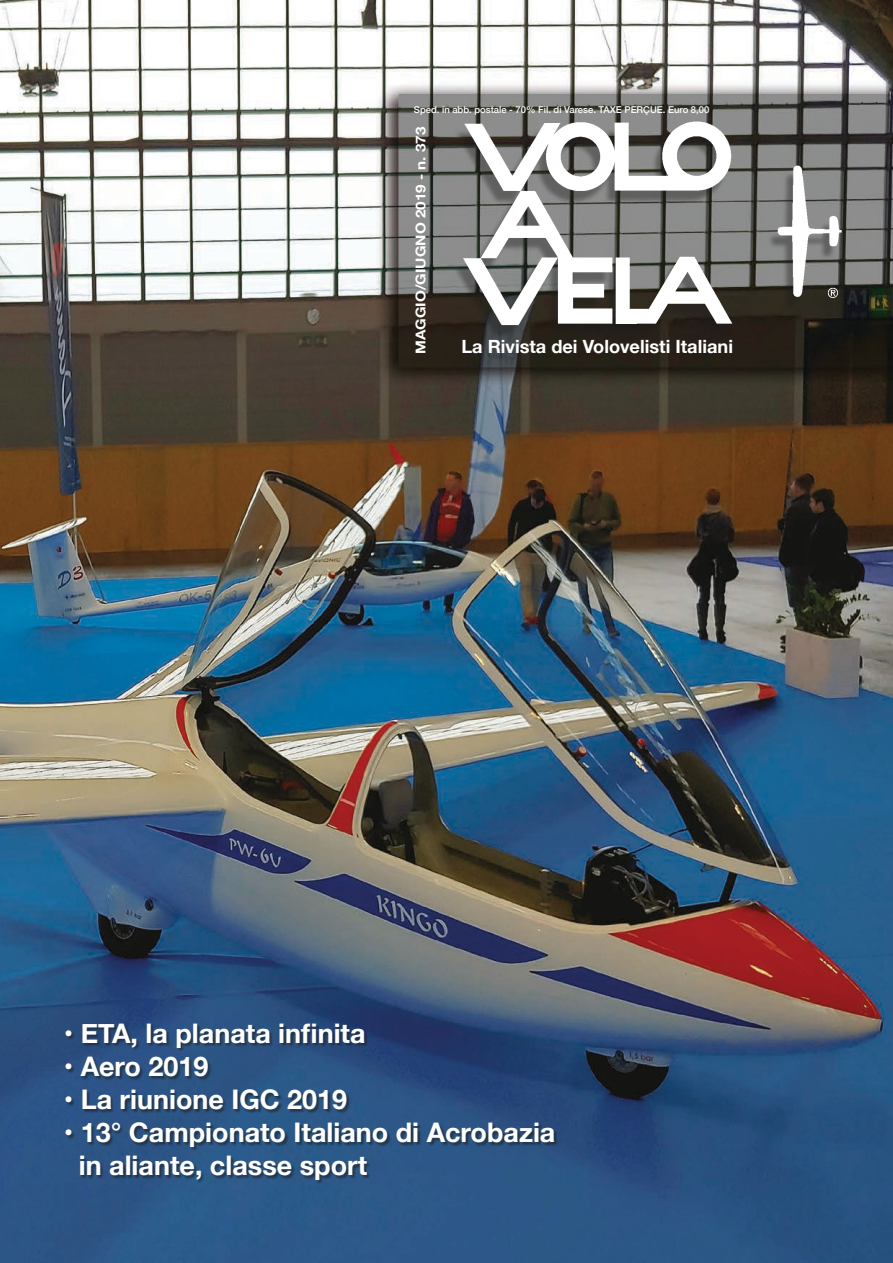
<style>
.page{position:relative;width:893px;height:1263px;background:#fff}
.page>*{position:absolute;margin:0;border:0;box-sizing:border-box;transform-origin:0 0}
.t1{font:700 27px/33px "Helvetica Neue";color:#fff}
.t2{font:700 18.15px "Helvetica Neue";color:#fff}
.t3{font:700 13.5px "Helvetica Neue";color:#fff;scale:1.13 1}
.t4{font:500 9.45px "Helvetica Neue";color:#fff}
</style>
<div class="page">
<img style="left:0;top:0;width:893px;height:1263px">
<img style="left:451px;top:106px;width:404px;height:234px">
<div style="left:66px;top:1024px;width:492px;height:160px;background:#1c1c1b;opacity:.55"></div>
<p class="t4" style="left:414px;top:102px;width:297px">Sped. in abb. postale - 70% Fil. di Varese. TAXE PERÇUE. Euro 8,00</p>
<p class="t3" style="left:410px;top:354px;width:203px;rotate:-90deg">MAGGIO/GIUGNO 2019 - n. 373</p>
<p class="t2" style="left:461px;top:332px;width:273px">La Rivista dei Volovelisti Italiani</p>
<p class="t1" style="left:64px;top:1018px;width:303px">• ETA, la planata infinita</p>
<p class="t1" style="left:64px;top:1051px;width:146px">• Aero 2019</p>
<p class="t1" style="left:64px;top:1084px;width:285px">• La riunione IGC 2019</p>
<p class="t1" style="left:79px;top:1117px;width:478px;text-indent:-15px">• 13° Campionato Italiano di Acrobazia in aliante, classe sport</p>
</div>
